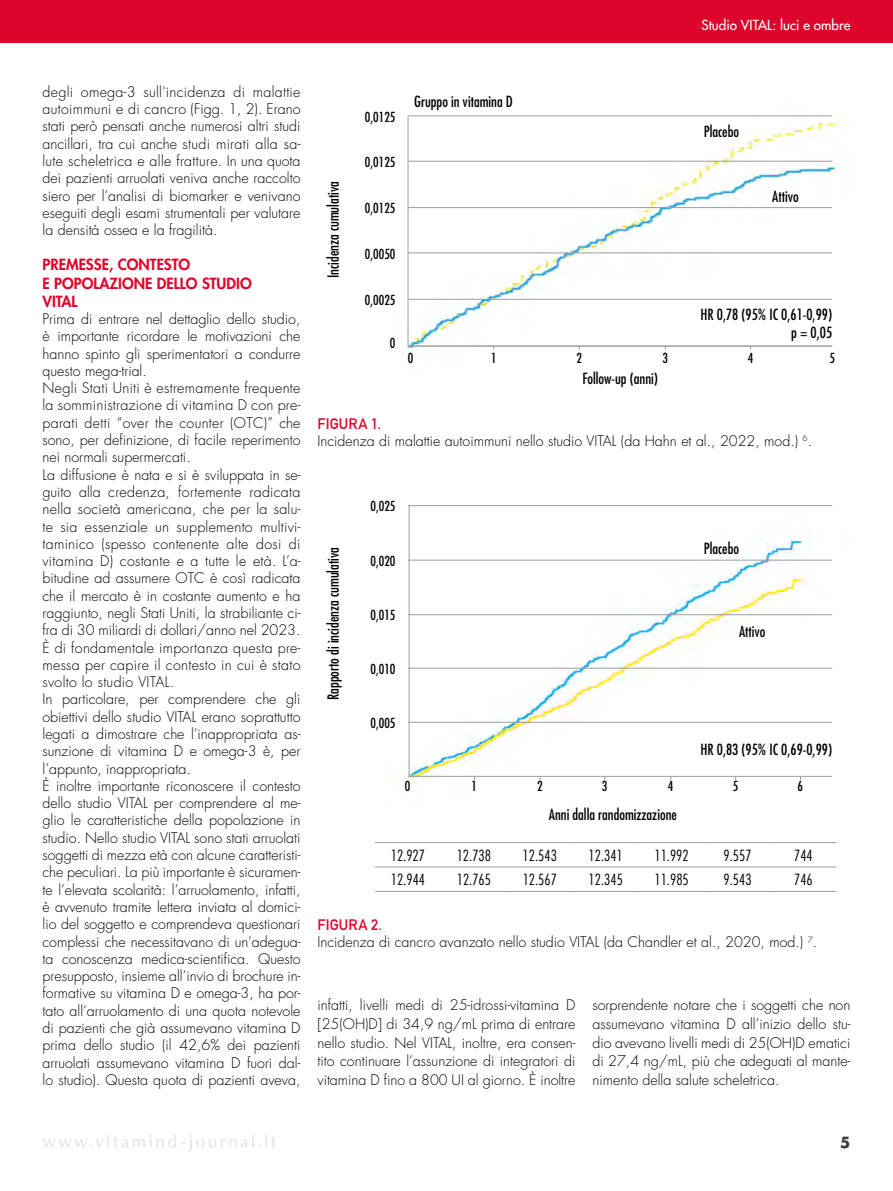
<style>
.page{position:relative;width:893px;height:1191px;background:#fff}
.page>*{position:absolute;margin:0;border:0;box-sizing:border-box;transform-origin:0 0}
.t1{font:condensed 15px/18px "Futura Std";color:#000;text-align:right}
.t2{font:300 condensed 15px "Futura Std";color:#000}
.t3{font:800 15px/18.1px "Futura Std";color:#dd052b}
.t4{font:15px "DIN Mittelschrift Std";letter-spacing:.005em;color:#dd052b}
.t5{font:700 15px "Futura Std";color:#3c3c3b}
.t6{font:300 14.25px/17.2px "Futura Std";color:#000;text-align:justify}
.t7{font:condensed 13.5px "Futura Std";color:#000}
.t8{font:500 13.5px "Futura Std";color:#fff}
</style>
<div class="page">
<div style="left:0;top:0;width:893px;height:43px;background:#dd052b"></div>
<svg style="left:43px;top:1134px;width:233px;height:17px"></svg>
<img style="left:405px;top:115px;width:445px;height:238px">
<hr style="left:408px;top:161px;width:424px;height:1px;background:#9d9d9c">
<hr style="left:408px;top:116px;width:424px;height:1px;background:#9d9d9c">
<hr style="left:408px;top:207px;width:424px;height:1px;background:#9d9d9c">
<hr style="left:408px;top:253px;width:424px;height:1px;background:#9d9d9c">
<hr style="left:408px;top:299px;width:424px;height:1px;background:#9d9d9c">
<hr style="left:408px;top:346px;width:424px;height:1px;background:#9d9d9c">
<hr style="left:408px;top:116px;width:1px;height:230px;background:#9d9d9c">
<img style="left:406px;top:505px;width:427px;height:275px">
<hr style="left:408px;top:776px;width:424px;height:1px;background:#9d9d9c">
<hr style="left:408px;top:722px;width:424px;height:1px;background:#9d9d9c">
<hr style="left:408px;top:668px;width:424px;height:1px;background:#9d9d9c">
<hr style="left:408px;top:614px;width:424px;height:1px;background:#9d9d9c">
<hr style="left:408px;top:560px;width:424px;height:1px;background:#9d9d9c">
<hr style="left:408px;top:505px;width:424px;height:1px;background:#9d9d9c">
<hr style="left:409px;top:505px;width:1px;height:271px;background:#9d9d9c">
<hr style="left:375px;top:842px;width:66px;height:1px;background:#9d9d9c">
<hr style="left:441px;top:842px;width:66px;height:1px;background:#9d9d9c">
<hr style="left:507px;top:842px;width:66px;height:1px;background:#9d9d9c">
<hr style="left:573px;top:842px;width:66px;height:1px;background:#9d9d9c">
<hr style="left:639px;top:842px;width:66px;height:1px;background:#9d9d9c">
<hr style="left:705px;top:842px;width:65px;height:1px;background:#9d9d9c">
<hr style="left:770px;top:842px;width:66px;height:1px;background:#9d9d9c">
<hr style="left:375px;top:866px;width:66px;height:1px;background:#9d9d9c">
<hr style="left:441px;top:866px;width:66px;height:1px;background:#9d9d9c">
<hr style="left:507px;top:866px;width:66px;height:1px;background:#9d9d9c">
<hr style="left:573px;top:866px;width:66px;height:1px;background:#9d9d9c">
<hr style="left:639px;top:866px;width:66px;height:1px;background:#9d9d9c">
<hr style="left:705px;top:866px;width:65px;height:1px;background:#9d9d9c">
<hr style="left:770px;top:866px;width:66px;height:1px;background:#9d9d9c">
<hr style="left:375px;top:891px;width:66px;height:1px;background:#9d9d9c">
<hr style="left:441px;top:891px;width:66px;height:1px;background:#9d9d9c">
<hr style="left:507px;top:891px;width:66px;height:1px;background:#9d9d9c">
<hr style="left:573px;top:891px;width:66px;height:1px;background:#9d9d9c">
<hr style="left:639px;top:891px;width:66px;height:1px;background:#9d9d9c">
<hr style="left:705px;top:891px;width:65px;height:1px;background:#9d9d9c">
<hr style="left:770px;top:891px;width:66px;height:1px;background:#9d9d9c">
<p class="t8" style="left:701px;top:17px;width:151px">Studio VITAL: luci e ombre</p>
<p class="t6" style="left:43px;top:83px;width:259px">degli omega-3 sull'incidenza di malattie autoimmuni e di cancro (Figg. 1, 2). Erano stati però pensati anche numerosi altri studi ancillari, tra cui anche studi mirati alla sa&shy;lute scheletrica e alle fratture. In una quota dei pazienti arruolati veniva anche raccolto siero per l’analisi di biomarker e venivano eseguiti degli esami strumentali per valutare la densità ossea e la fragilità.</p>
<p class="t3" style="left:43px;top:256px;width:211px">PREMESSE, CONTESTO<br>E POPOLAZIONE DELLO STUDIO<br>VITAL</p>
<p class="t6" style="left:43px;top:310px;width:259px;text-align:left">Prima di entrare nel dettaglio dello studio, è importante ricordare le motivazioni che hanno spinto gli sperimentatori a condurre questo mega-trial.<br>Negli Stati Uniti è estremamente frequente la somministrazione di vitamina D con pre&shy;parati detti “over the counter (OTC)” che sono, per definizione, di facile reperimento nei normali supermercati.<br>La diffusione è nata e si è sviluppata in se&shy;guito alla credenza, fortemente radicata nella società americana, che per la salu&shy;te sia essenziale un supplemento multivi&shy;taminico (spesso contenente alte dosi di vitamina D) costante e a tutte le età. L’a&shy;bitudine ad assumere OTC è così radicata che il mercato è in costante aumento e ha raggiunto, negli Stati Uniti, la strabiliante ci&shy;fra di 30 miliardi di dollari/anno nel 2023.<br>È di fondamentale importanza questa pre&shy;messa per capire il contesto in cui è stato svolto lo studio VITAL.<br>In particolare, per comprendere che gli obiettivi dello studio VITAL erano soprattutto legati a dimostrare che l’inappropriata as&shy;sunzione di vitamina D e omega-3 è, per l’appunto, inappropriata.<br>È inoltre importante riconoscere il contesto dello studio VITAL per comprendere al me&shy;glio le caratteristiche della popolazione in studio. Nello studio VITAL sono stati arruolati soggetti di mezza età con alcune caratteristi&shy;che peculiari. La più importante è sicuramen&shy;te l’elevata scolarità: l’arruolamento, infatti, è avvenuto tramite lettera inviata al domici&shy;lio del soggetto e comprendeva questionari complessi che necessitavano di un'adegua&shy;ta conoscenza medica-scientifica. Questo presupposto, insieme all’invio di brochure in&shy;formative su vitamina D e omega-3, ha por&shy;tato all’arruolamento di una quota notevole di pazienti che già assumevano vitamina D prima dello studio (il 42,6% dei pazienti arruolati assumevano vitamina D fuori dal&shy;lo studio). Questa quota di pazienti aveva,</p>
<p class="t1" style="left:324px;top:278px;width:98px;rotate:-90deg">Incidenza cumulativa</p>
<p class="t7" style="left:365px;top:109px;width:32px">0,0125</p>
<p class="t7" style="left:365px;top:153px;width:32px">0,0125</p>
<p class="t7" style="left:365px;top:200px;width:32px">0,0125</p>
<p class="t7" style="left:365px;top:246px;width:32px">0,0050</p>
<p class="t7" style="left:365px;top:292px;width:32px">0,0025</p>
<p class="t7" style="left:390px;top:335px;width:7px">0</p>
<p class="t1" style="left:414px;top:92px;width:100px">Gruppo in vitamina D</p>
<p class="t1" style="left:704px;top:123px;width:37px">Placebo</p>
<p class="t1" style="left:772px;top:187px;width:28px">Attivo</p>
<p class="t1" style="left:700px;top:305px;width:133px">HR 0,78 (95% IC 0,61-0,99) p = 0,05</p>
<p class="t7" style="left:408px;top:349px;width:7px">0</p>
<p class="t7" style="left:491px;top:349px;width:7px">1</p>
<p class="t7" style="left:576px;top:349px;width:7px">2</p>
<p class="t7" style="left:662px;top:349px;width:7px">3</p>
<p class="t7" style="left:748px;top:349px;width:7px">4</p>
<p class="t7" style="left:829px;top:349px;width:7px">5</p>
<p class="t1" style="left:582px;top:369px;width:77px">Follow-up (anni)</p>
<p class="t4" style="left:317px;top:415px;width:65px">FIGURA 1.</p>
<p class="t6" style="left:317px;top:432px;width:496px">Incidenza di malattie autoimmuni nello studio VITAL (da Hahn et al., 2022, mod.) <sup>6</sup>.</p>
<p class="t1" style="left:324px;top:700px;width:154px;rotate:-90deg">Rapporto di incidenza cumulativa</p>
<p class="t7" style="left:370px;top:498px;width:26px">0,025</p>
<p class="t7" style="left:370px;top:552px;width:26px">0,020</p>
<p class="t1" style="left:704px;top:539px;width:37px">Placebo</p>
<p class="t7" style="left:370px;top:607px;width:26px">0,015</p>
<p class="t7" style="left:370px;top:660px;width:26px">0,010</p>
<p class="t1" style="left:739px;top:622px;width:28px">Attivo</p>
<p class="t7" style="left:370px;top:714px;width:26px">0,005</p>
<p class="t1" style="left:700px;top:741px;width:133px">HR 0,83 (95% IC 0,69-0,99)</p>
<p class="t7" style="left:405px;top:778px;width:7px">0</p>
<p class="t7" style="left:472px;top:778px;width:7px">1</p>
<p class="t7" style="left:537px;top:778px;width:7px">2</p>
<p class="t7" style="left:602px;top:778px;width:7px">3</p>
<p class="t7" style="left:668px;top:778px;width:7px">4</p>
<p class="t7" style="left:733px;top:778px;width:7px">5</p>
<p class="t7" style="left:797px;top:778px;width:7px">6</p>
<p class="t1" style="left:549px;top:805px;width:129px">Anni dalla randomizzazione</p>
<p class="t2" style="left:391px;top:846px;width:36px">12.927</p>
<p class="t2" style="left:457px;top:846px;width:36px">12.738</p>
<p class="t2" style="left:523px;top:846px;width:36px">12.543</p>
<p class="t2" style="left:589px;top:846px;width:36px">12.341</p>
<p class="t2" style="left:654px;top:846px;width:36px">11.992</p>
<p class="t2" style="left:723px;top:846px;width:30px">9.557</p>
<p class="t2" style="left:794px;top:846px;width:20px">744</p>
<p class="t2" style="left:391px;top:871px;width:36px">12.944</p>
<p class="t2" style="left:457px;top:871px;width:36px">12.765</p>
<p class="t2" style="left:523px;top:871px;width:36px">12.567</p>
<p class="t2" style="left:589px;top:871px;width:36px">12.345</p>
<p class="t2" style="left:654px;top:871px;width:36px">11.985</p>
<p class="t2" style="left:723px;top:871px;width:30px">9.543</p>
<p class="t2" style="left:794px;top:871px;width:20px">746</p>
<p class="t4" style="left:317px;top:916px;width:66px">FIGURA 2.</p>
<p class="t6" style="left:317px;top:934px;width:501px">Incidenza di cancro avanzato nello studio VITAL (da Chandler et al., 2020, mod.) <sup>7</sup>.</p>
<p class="t6" style="left:317px;top:996px;width:259px;line-height:18.6px">infatti, livelli medi di 25-idrossi-vitamina D [25(OH)D] di 34,9 ng/mL prima di entrare nello studio. Nel VITAL, inoltre, era consen&shy;tito continuare l’assunzione di integratori di vitamina D fino a 800 UI al giorno. È inoltre</p>
<p class="t6" style="left:592px;top:996px;width:259px;line-height:18.6px">sorprendente notare che i soggetti che non assumevano vitamina D all’inizio dello stu&shy;dio avevano livelli medi di 25(OH)D ematici di 27,4 ng/mL, più che adeguati al mante&shy;nimento della salute scheletrica.</p>
<p class="t5" style="left:840px;top:1132px;width:12px">5</p>
</div>
